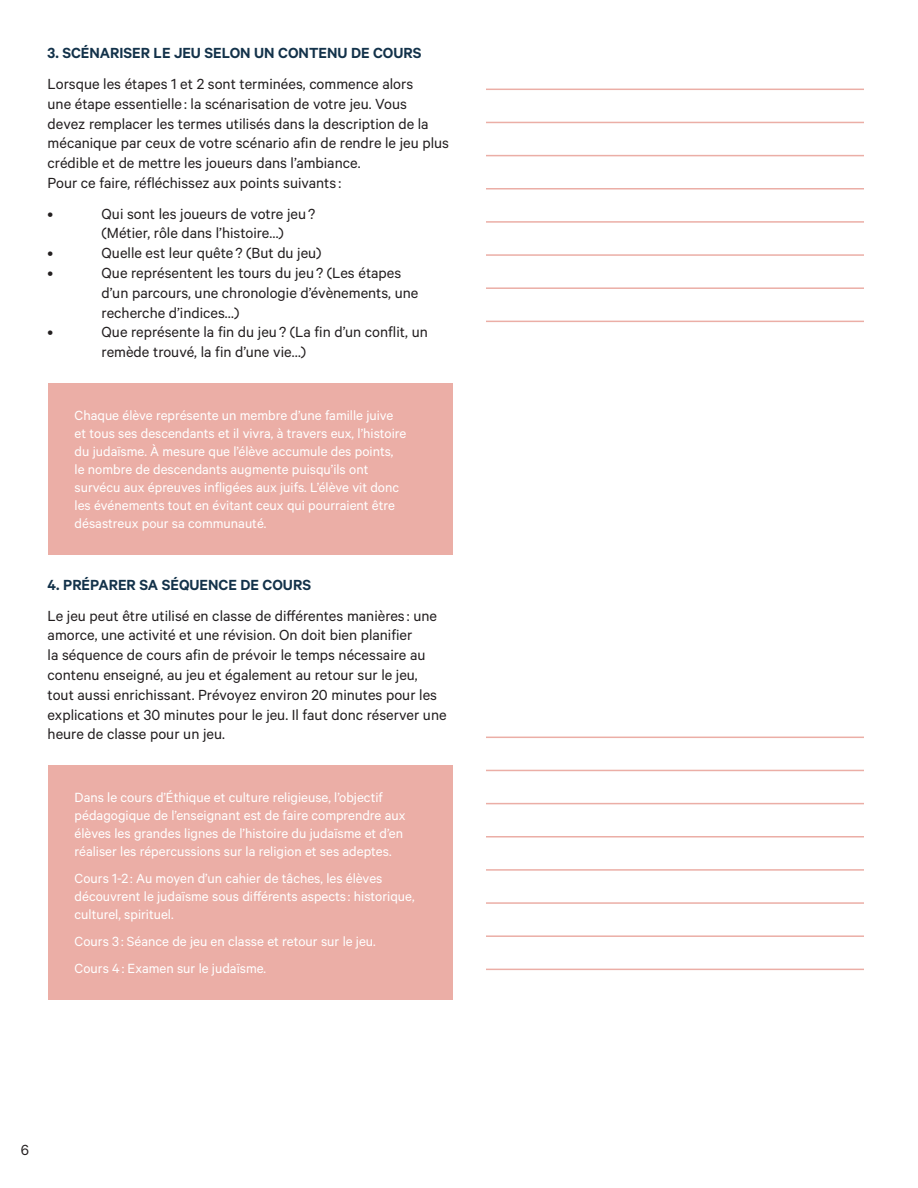
<style>
.page{position:relative;width:918px;height:1188px;background:#fff}
.page>*{position:absolute;margin:0;border:0;box-sizing:border-box;transform-origin:0 0}
.t1{font:16.5px/19.8px "Calibre";color:#231f20}
.Style_de_paragraphe{font:600 16.5px "Calibre";color:#13324a}
.t2{font:15px/18px "Calibre";color:#fff}
</style>
<div class="page">
<div style="left:48px;top:383px;width:405px;height:172px;background:#ebaea6"></div>
<div style="left:48px;top:765px;width:405px;height:235px;background:#ebaea6"></div>
<hr style="left:486px;top:89px;width:378px;height:1px;background:#ebaea6">
<hr style="left:486px;top:737px;width:378px;height:1px;background:#ebaea6">
<hr style="left:486px;top:221px;width:378px;height:2px;background:#ebaea6">
<hr style="left:486px;top:869px;width:378px;height:2px;background:#ebaea6">
<hr style="left:486px;top:155px;width:378px;height:1px;background:#ebaea6">
<hr style="left:486px;top:803px;width:378px;height:1px;background:#ebaea6">
<hr style="left:486px;top:287px;width:378px;height:2px;background:#ebaea6">
<hr style="left:486px;top:935px;width:378px;height:2px;background:#ebaea6">
<hr style="left:486px;top:122px;width:378px;height:1px;background:#ebaea6">
<hr style="left:486px;top:770px;width:378px;height:1px;background:#ebaea6">
<hr style="left:486px;top:254px;width:378px;height:2px;background:#ebaea6">
<hr style="left:486px;top:902px;width:378px;height:2px;background:#ebaea6">
<hr style="left:486px;top:188px;width:378px;height:2px;background:#ebaea6">
<hr style="left:486px;top:836px;width:378px;height:2px;background:#ebaea6">
<hr style="left:486px;top:321px;width:378px;height:1px;background:#ebaea6">
<hr style="left:486px;top:969px;width:378px;height:1px;background:#ebaea6">
<p class="Style_de_paragraphe" style="left:48px;top:43px;width:376px">3. SCÉNARISER LE JEU SELON UN CONTENU DE COURS</p>
<p class="t1" style="left:48px;top:73px;width:403px">Lorsque les étapes 1 et 2 sont terminées, commence alors<br>une étape essentielle : la scénarisation de votre jeu. Vous<br>devez remplacer les termes utilisés dans la description de la mécanique par ceux de votre scénario afin de rendre le jeu plus crédible et de mettre les joueurs dans l’ambiance.<br>Pour ce faire, réfléchissez aux points suivants :</p>
<p class="t1" style="left:48px;top:203px;width:7px">•</p>
<p class="t1" style="left:102px;top:203px;width:215px">Qui sont les joueurs de votre jeu ? (Métier, rôle dans l’histoire…)</p>
<p class="t1" style="left:48px;top:243px;width:7px">•</p>
<p class="t1" style="left:102px;top:243px;width:221px">Quelle est leur quête ? (But du jeu)</p>
<p class="t1" style="left:48px;top:262px;width:7px">•</p>
<p class="t1" style="left:102px;top:262px;width:318px">Que représentent les tours du jeu ? (Les étapes d’un parcours, une chronologie d’évènements, une recherche d’indices…)</p>
<p class="t1" style="left:48px;top:322px;width:7px">•</p>
<p class="t1" style="left:102px;top:322px;width:328px">Que représente la fin du jeu ? (La fin d’un conflit, un remède trouvé, la fin d’une vie…)</p>
<p class="t2" style="left:75px;top:405px;width:333px">Chaque élève représente un membre d’une famille juive et tous ses descendants et il vivra, à travers eux, l’histoire du judaïsme. À mesure que l’élève accumule des points, le nombre de descendants augmente puisqu’ils ont survécu aux épreuves infligées aux juifs. L’élève vit donc les événements tout en évitant ceux qui pourraient être désastreux pour sa communauté.</p>
<p class="Style_de_paragraphe" style="left:48px;top:575px;width:265px">4. PRÉPARER SA SÉQUENCE DE COURS</p>
<p class="t1" style="left:48px;top:605px;width:401px">Le jeu peut être utilisé en classe de différentes manières : une amorce, une activité et une révision. On doit bien planifier<br>la séquence de cours afin de prévoir le temps nécessaire au contenu enseigné, au jeu et également au retour sur le jeu, tout aussi enrichissant. Prévoyez environ 20 minutes pour les explications et 30 minutes pour le jeu. Il faut donc réserver une heure de classe pour un jeu.</p>
<p class="t2" style="left:75px;top:788px;width:332px">Dans le cours d’Éthique et culture religieuse, l’objectif pédagogique de l’enseignant est de faire comprendre aux élèves les grandes lignes de l’histoire du judaïsme et d’en réaliser les répercussions sur la religion et ses adeptes.</p>
<p class="t2" style="left:75px;top:869px;width:341px">Cours 1-2 : Au moyen d’un cahier de tâches, les élèves découvrent le judaïsme sous différents aspects : historique, culturel, spirituel.</p>
<p class="t2" style="left:75px;top:932px;width:303px">Cours 3 : Séance de jeu en classe et retour sur le jeu.</p>
<p class="t2" style="left:75px;top:959px;width:193px">Cours 4: Examen sur le judaïsme.</p>
<p class="t1" style="left:21px;top:1140px;width:10px">6</p>
</div>
